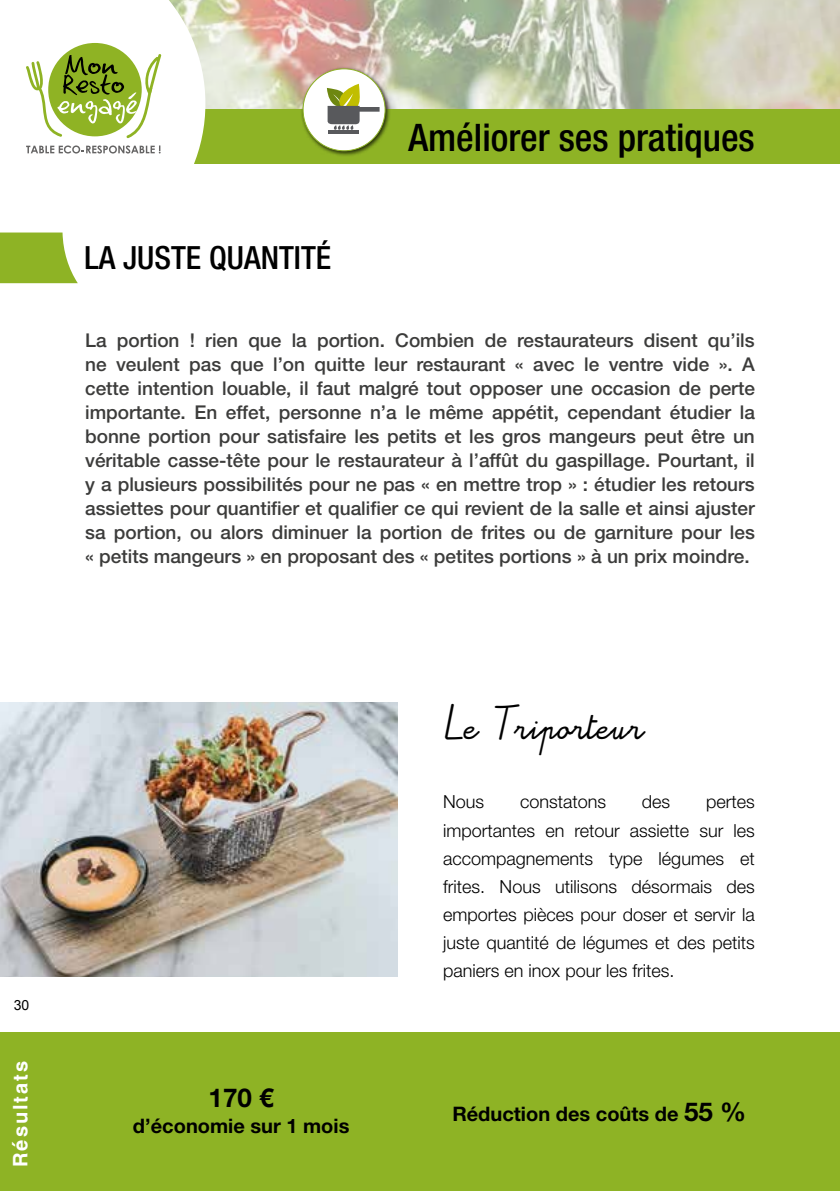
<style>
.page{position:relative;width:840px;height:1191px;background:#fff}
.page>*{position:absolute;margin:0;border:0;box-sizing:border-box;transform-origin:0 0}
.t1{font:500 condensed 38px "Helvetica Neue LT Std";color:#000}
.t2{font:500 condensed 32px "Helvetica Neue LT Std";color:#000}
.t3{font:700 26px "Helvetica Neue LT Std";color:#000}
.t4{font:24px "Alamain";color:#000}
.t5{font:700 20px "Helvetica Neue LT Std";color:#000}
.t6{font:700 20px "Helvetica";letter-spacing:.1em;color:#fff}
.t7{font:500 19px/24px "Helvetica Neue LT Std";color:#3c3c3b;text-align:justify}
.t8{font:300 18px/28px "Helvetica Neue LT Std";color:#000;text-align:justify}
.t9{font:14px "Arial";color:#000}
.s1{font-size:26px}
</style>
<div class="page">
<svg style="left:205px;top:0;width:634px;height:110px;background:#c8c7af"></svg>
<div style="left:41px;top:110px;width:798px;height:54px;background:#8eb325"></div>
<svg style="left:27px;top:0;width:178px;height:164px"></svg>
<div style="left:0;top:1032px;width:839px;height:159px;background:#8eb325"></div>
<div style="left:48px;top:43px;width:94px;height:93px;background:#8fb324;border-radius:50%"></div>
<svg style="left:26px;top:54px;width:135px;height:84px"></svg>
<svg style="left:26px;top:145px;width:134px;height:8px"></svg>
<svg style="left:0;top:232px;width:78px;height:51px;background:#9ebd44"></svg>
<img style="left:0;top:702px;width:397px;height:274px">
<div style="left:300px;top:66px;width:91px;height:91px;background:#000;opacity:.75"></div>
<div style="left:303px;top:69px;width:82px;height:82px;background:#fff;border-radius:50%"></div>
<div style="left:302px;top:69px;width:83px;height:82px;border:1px solid #8eb325;border-radius:50%"></div>
<hr style="left:328px;top:130px;width:31px;height:3px;background:#58595c">
<svg style="left:327px;top:84px;width:52px;height:46px"></svg>
<p class="t9" style="left:14px;top:995px;width:17px">30</p>
<p class="t6" style="left:8px;top:1167px;width:108px;rotate:-90deg">Résultats</p>
<h2 class="t2" style="left:84px;top:239px;width:248px">LA JUSTE QUANTITÉ</h2>
<h1 class="t1" style="left:408px;top:115px;width:348px">Améliorer ses pratiques</h1>
<p class="t7" style="left:85px;top:327px;width:671px">La portion ! rien que la portion. Combien de restaurateurs disent qu’ils ne veulent pas que l’on quitte leur restaurant « avec le ventre vide ». A cette intention louable, il faut malgré tout opposer une occasion de perte importante. En effet, personne n’a le même appétit, cependant étudier la bonne portion pour satisfaire les petits et les gros mangeurs peut être un véritable casse-tête pour le restaurateur à l’affût du gaspillage. Pourtant, il y a plusieurs possibilités pour ne pas « en mettre trop » : étudier les retours assiettes pour quantifier et qualifier ce qui revient de la salle et ainsi ajuster sa portion, ou alors diminuer la portion de frites ou de garniture pour les « petits mangeurs » en proposant des « petites portions » à un prix moindre.</p>
<p class="t4" style="left:443px;top:717px;width:201px">Le Triporteur</p>
<h3 class="t3" style="left:208px;top:1081px;width:67px">170 €</h3>
<p class="t5" style="left:133px;top:1113px;width:218px">d’économie sur 1 mois</p>
<p class="t8" style="left:443px;top:787px;width:43px">Nous</p>
<p class="t8" style="left:519px;top:787px;width:88px">constatons</p>
<p class="t8" style="left:641px;top:787px;width:30px">des</p>
<p class="t8" style="left:443px;top:787px;width:313px;text-indent:263px">pertes importantes en retour assiette sur les accompagnements type légumes et frites. Nous utilisons désormais des emportes pièces pour doser et servir la juste quantité de légumes et des petits paniers en inox pour les frites.</p>
<p class="t5" style="left:452px;top:1101px;width:295px">Réduction des coûts de <span class="s1">55 %</span></p>
</div>
